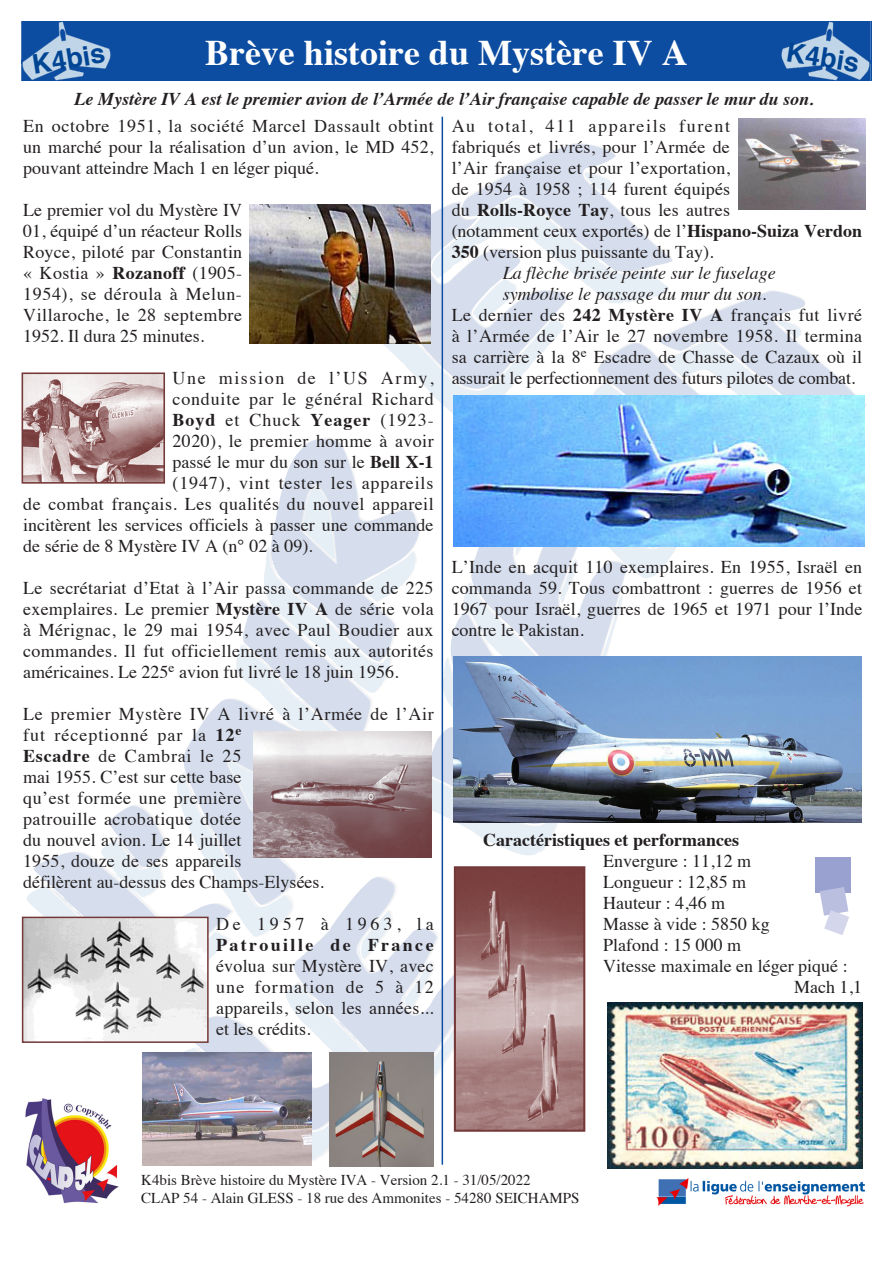
<style>
.page{position:relative;width:893px;height:1263px;background:#fff}
.page>*{position:absolute;margin:0;border:0;box-sizing:border-box;transform-origin:0 0}
.Normal_e{font:700 36px "Times";color:#fff}
.Normal_e-2{font:700 27px "Helvetica";color:#004494}
.Normal_e-3{font:18px/21px "Times";letter-spacing:.005em;color:#231f20;text-align:justify}
.Normal_e-4{font:18px/21px "Times";letter-spacing:.025em;color:#231f20}
.Normal_e-5{font:italic 700 18px "Times";color:#231f20}
.Normal_e-6{font:italic 18px "Times";color:#231f20}
.Normal_e-7{font:18px "Times";letter-spacing:.045em;color:#231f20}
.Normal_e-8{font:18px "Times";letter-spacing:.03em;color:#231f20}
.Normal_e-9{font:700 18px "Times";color:#231f20}
.Normal_e-10{font:18px "Times";letter-spacing:.055em;color:#231f20}
.Normal_e-11{font:18px "Times";letter-spacing:.09em;color:#231f20}
.Normal_e-12{font:15px "Times";color:#231f20}
.s1{font-weight:700}
</style>
<div class="page">
<div style="left:21px;top:21px;width:851px;height:60px;background:#0d4da1"></div>
<img style="left:21px;top:21px;width:90px;height:60px">
<img style="left:781px;top:22px;width:90px;height:59px">
<img style="left:102px;top:805px;width:48px;height:112px">
<img style="left:430px;top:300px;width:375px;height:31px">
<img style="left:383px;top:331px;width:425px;height:20px">
<img style="left:172px;top:351px;width:649px;height:701px">
<img style="left:424px;top:363px;width:412px;height:12px">
<img style="left:199px;top:375px;width:650px;height:677px">
<img style="left:212px;top:388px;width:644px;height:664px">
<img style="left:225px;top:401px;width:641px;height:651px">
<img style="left:239px;top:431px;width:624px;height:702px">
<img style="left:252px;top:784px;width:315px;height:349px">
<img style="left:266px;top:816px;width:296px;height:317px">
<img style="left:282px;top:966px;width:172px;height:86px">
<img style="left:301px;top:967px;width:185px;height:194px">
<img style="left:352px;top:996px;width:102px;height:136px">
<img style="left:403px;top:1034px;width:51px;height:68px">
<img style="left:431px;top:143px;width:242px;height:161px">
<img style="left:656px;top:1178px;width:208px;height:29px">
<img style="left:25px;top:1098px;width:94px;height:106px">
<img style="left:738px;top:119px;width:127px;height:90px">
<img style="left:142px;top:1052px;width:169px;height:113px">
<img style="left:454px;top:395px;width:410px;height:151px">
<img style="left:457px;top:869px;width:125px;height:260px">
<div style="left:454px;top:866px;width:131px;height:266px;border:2px solid #753838"></div>
<svg style="left:862px;top:1002px;width:4px;height:167px"></svg>
<img style="left:608px;top:1002px;width:254px;height:167px">
<img style="left:250px;top:205px;width:180px;height:139px">
<img style="left:25px;top:375px;width:137px;height:106px">
<div style="left:22px;top:372px;width:143px;height:112px;border:2px solid #753838"></div>
<img style="left:330px;top:1052px;width:104px;height:114px">
<img style="left:25px;top:920px;width:181px;height:120px">
<div style="left:22px;top:917px;width:187px;height:126px;border:2px solid #753838"></div>
<div style="left:816px;top:857px;width:35px;height:36px;background:#99a1d0"></div>
<svg style="left:820px;top:887px;width:29px;height:48px"></svg>
<img style="left:253px;top:731px;width:179px;height:126px">
<hr style="left:442px;top:117px;width:1px;height:1048px;background:#0d4da1">
<img style="left:454px;top:656px;width:407px;height:166px">
<p class="Normal_e-2" style="left:29px;top:43px;width:75px;rotate:-9deg">K4bis</p>
<p class="Normal_e" style="left:205px;top:19px;width:484px">Brève histoire du Mystère IV A</p>
<p class="Normal_e-2" style="left:790px;top:30px;width:75px;rotate:9deg">K4bis</p>
<p class="Normal_e-5" style="left:75px;top:82px;width:740px">Le Mystère IV A est le premier avion de l’Armée de l’Air française capable de passer le mur du son.</p>
<p class="Normal_e-3" style="left:23px;top:114px;width:412px">En octobre 1951, la société Marcel Dassault obtint un marché pour la réalisation d’un avion, le MD 452, pouvant atteindre Mach 1 en léger piqué.</p>
<p class="Normal_e-3" style="left:23px;top:198px;width:221px">Le premier vol du Mystère IV 01, équipé d’un réacteur Rolls Royce, piloté par Constantin</p>
<p class="Normal_e-3" style="left:23px;top:261px;width:220px">« Kostia » <span class="s1">Rozanoff</span> (1905- 1954), se déroula à Melun-Villaroche, le 28 septembre 1952. Il dura 25 minutes.</p>
<p class="Normal_e-11" style="left:173px;top:361px;width:263px">Une mission de l’US Army,</p>
<p class="Normal_e-7" style="left:173px;top:382px;width:263px">conduite par le général Richard</p>
<p class="Normal_e-10" style="left:173px;top:403px;width:263px"><span class="s1">Boyd</span> et Chuck <span class="s1">Yeager</span> (1923-</p>
<p class="Normal_e-4" style="left:173px;top:429px;width:263px">2020), le premier homme à avoir</p>
<p class="Normal_e-3" style="left:173px;top:450px;width:263px">passé le mur du son sur le <span class="s1">Bell X-1</span></p>
<p class="Normal_e-7" style="left:173px;top:466px;width:262px">(1947), vint tester les appareils</p>
<p class="Normal_e-8" style="left:23px;top:487px;width:412px">de combat français. Les qualités du nouvel appareil</p>
<p class="Normal_e-3" style="left:23px;top:513px;width:412px">incitèrent les services officiels à passer une commande</p>
<p class="Normal_e-3" style="left:23px;top:534px;width:291px">de série de 8 Mystère IV A (n° 02 à 09).</p>
<p class="Normal_e-3" style="left:23px;top:576px;width:412px">Le secrétariat d’Etat à l’Air passa commande de 225 exemplaires. Le premier <span class="s1">Mystère IV A</span> de série vola à Mérignac, le 29 mai 1954, avec Paul Boudier aux commandes. Il fut officiellement remis aux autorités américaines. Le 225<sup>e</sup> avion fut livré le 18 juin 1956.</p>
<p class="Normal_e-4" style="left:23px;top:702px;width:412px">Le premier Mystère IV A livré à l’Armée de l’Air fut réceptionné par la <span class="s1">12</span><sup>e<br></sup><span class="s1">Escadre</span> de Cambrai le 25<br>mai 1955. C’est sur cette base<br>qu’est formée une première<br>patrouille acrobatique dotée<br>du nouvel avion. Le 14 juillet<br>1955, douze de ses appareils<br>défilèrent au-dessus des Champs-Elysées.</p>
<p class="Normal_e-3" style="left:216px;top:912px;width:219px">De 1957 à 1963, la <span class="s1">Patrouille de France </span>évolua sur Mystère IV, avec une formation de 5 à 12 appareils, selon les années... et les crédits.</p>
<p class="Normal_e-3" style="left:452px;top:114px;width:412px;text-align:left">Au total, 411 appareils furent<br>fabriqués et livrés, pour l’Armée de<br>l’Air française et pour l’exportation,<br>de 1954 à 1958 ; 114 furent équipés<br>du <span class="s1">Rolls-Royce Tay</span>, tous les autres<br>(notamment ceux exportés) de l’<span class="s1">Hispano-Suiza Verdon 350</span> (version plus puissante du Tay).</p>
<p class="Normal_e-6" style="left:503px;top:257px;width:274px">La flèche brisée peinte sur le fuselage</p>
<p class="Normal_e-6" style="left:503px;top:278px;width:265px">symbolise le passage du mur du son.</p>
<p class="Normal_e-3" style="left:452px;top:303px;width:412px">Le dernier des <span class="s1">242 Mystère IV A</span> français fut livré à l’Armée de l’Air le 27 novembre 1958. Il termina sa carrière à la 8<sup>e</sup> Escadre de Chasse de Cazaux où il assurait le perfectionnement des futurs pilotes de combat.</p>
<p class="Normal_e-3" style="left:452px;top:555px;width:412px">L’Inde en acquit 110 exemplaires. En 1955, Israël en commanda 59. Tous combattront : guerres de 1956 et 1967 pour Israël, guerres de 1965 et 1971 pour l’Inde contre le Pakistan.</p>
<p class="Normal_e-9" style="left:483px;top:823px;width:257px">Caractéristiques et performances</p>
<p class="Normal_e-3" style="left:603px;top:849px;width:149px">Envergure : 11,12 m</p>
<p class="Normal_e-3" style="left:603px;top:870px;width:144px">Longueur : 12,85 m</p>
<p class="Normal_e-3" style="left:603px;top:891px;width:123px">Hauteur : 4,46 m</p>
<p class="Normal_e-3" style="left:603px;top:912px;width:168px">Masse à vide : 5850 kg</p>
<p class="Normal_e-3" style="left:603px;top:933px;width:140px">Plafond : 15 000 m</p>
<p class="Normal_e-3" style="left:603px;top:954px;width:246px">Vitesse maximale en léger piqué :</p>
<p class="Normal_e-3" style="left:794px;top:975px;width:69px">Mach 1,1</p>
<p class="Normal_e-12" style="left:141px;top:1166px;width:391px">K4bis Brève histoire du Mystère IVA - Version 2.1 - 31/05/2022</p>
<p class="Normal_e-12" style="left:141px;top:1184px;width:440px">CLAP 54 - Alain GLESS - 18 rue des Ammonites - 54280 SEICHAMPS</p>
</div>
